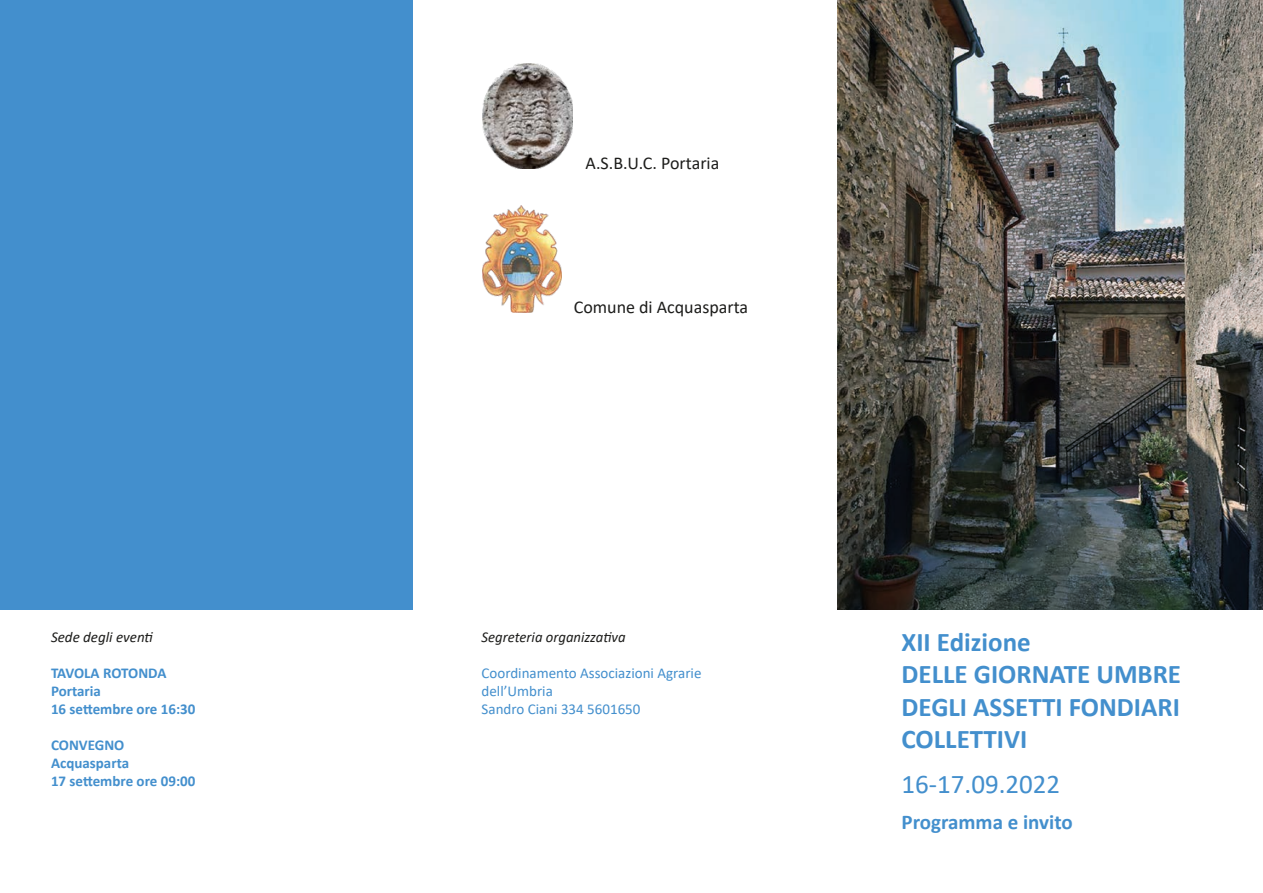
<style>
.page{position:relative;width:1263px;height:893px;background:#fff}
.page>*{position:absolute;margin:0;border:0;box-sizing:border-box;transform-origin:0 0}
.t1{font:700 27px/32.4px "Calibri";color:#438fcd}
.t2{font:27px "Calibri";color:#438fcd}
.t3{font:700 21px "Calibri";color:#438fcd}
.t4{font:18px "Calibri";color:#1d1d1b}
.t5{font:700 15px/18px "Calibri";color:#438fcd}
.t6{font:15px/18px "Calibri";color:#438fcd}
.t7{font:italic 15px "Calibri";color:#1d1d1b}
</style>
<div class="page">
<div style="left:0;top:0;width:412px;height:609px;background:#438fcd"></div>
<img style="left:482px;top:64px;width:91px;height:105px">
<img style="left:482px;top:205px;width:79px;height:108px">
<img style="left:838px;top:0;width:425px;height:609px">
<p class="t7" style="left:51px;top:627px;width:104px">Sede degli eventi</p>
<p class="t5" style="left:51px;top:664px;width:146px">TAVOLA ROTONDA<br>Portaria<br>16 settembre ore 16:30</p>
<p class="t5" style="left:51px;top:736px;width:146px">CONVEGNO<br>Acquasparta<br>17 settembre ore 09:00</p>
<p class="t4" style="left:585px;top:150px;width:135px">A.S.B.U.C. Portaria</p>
<p class="t4" style="left:574px;top:294px;width:176px">Comune di Acquasparta</p>
<p class="t7" style="left:482px;top:627px;width:146px">Segreteria organizzativa</p>
<p class="t6" style="left:482px;top:664px;width:221px">Coordinamento Associazioni Agrarie dell’Umbria<br>Sandro Ciani 334 5601650</p>
<h1 class="t1" style="left:901px;top:625px;width:281px">XII Edizione<br>DELLE GIORNATE UMBRE<br>DEGLI ASSETTI FONDIARI<br>COLLETTIVI</h1>
<h1 class="t2" style="left:901px;top:765px;width:160px">16-17.09.2022</h1>
<h2 class="t3" style="left:901px;top:807px;width:173px">Programma e invito</h2>
</div>
